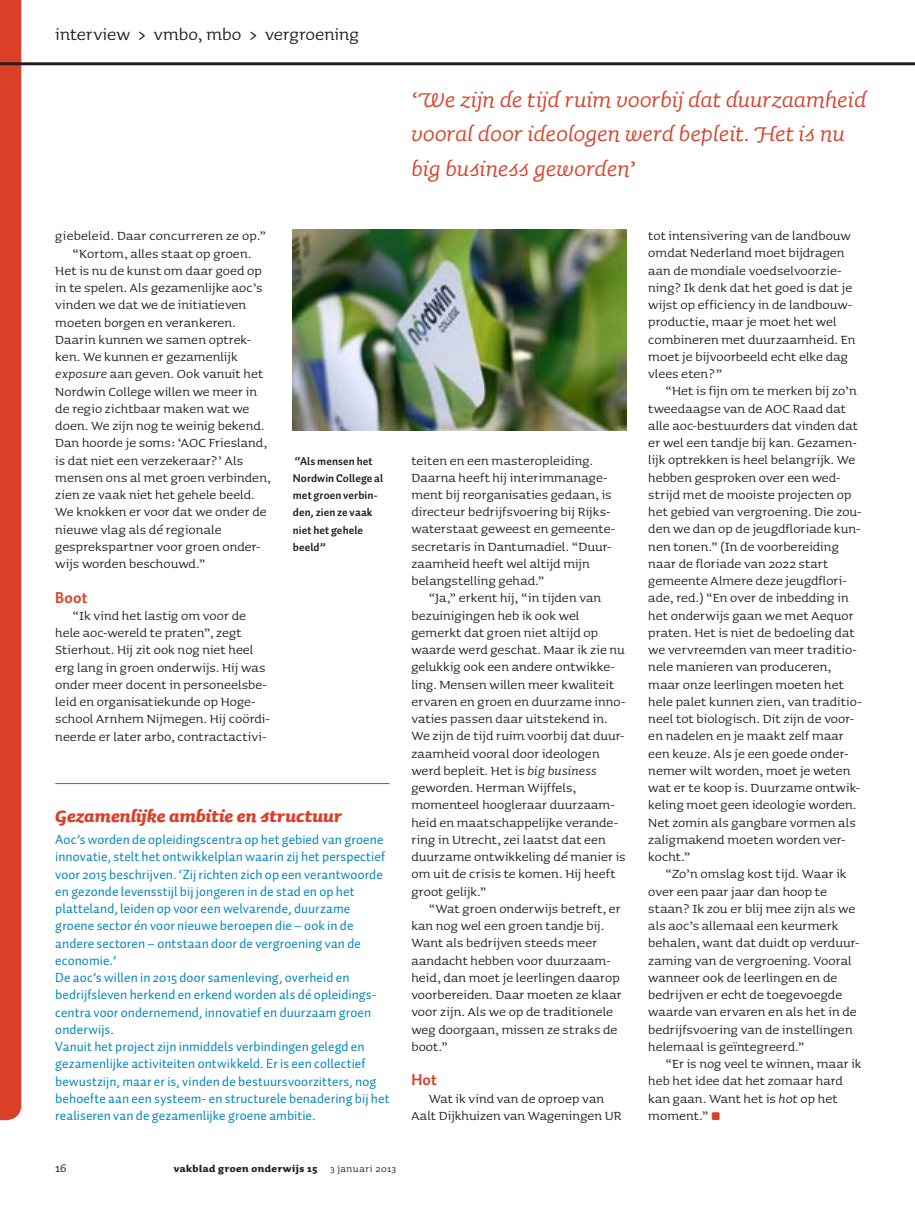
<style>
.page{position:relative;width:915px;height:1212px;background:#fff}
.page>*{position:absolute;margin:0;border:0;box-sizing:border-box;transform-origin:0 0}
.t1{font:27px/34.5px "Sauna Italic Swash";letter-spacing:-.005em;color:#db3f28}
.t2{font:21px "Sauna Bold Italic Swash";color:#db3f28}
.t3{font:21px "Sauna";color:#231f20}
.t4{font:15.75px/17.2px "Sauna";letter-spacing:.005em;color:#231f20}
.t5{font:700 15.75px "Auto 1";letter-spacing:.005em;color:#db3f28}
.t6{font:15px "Sauna";color:#231f20}
.t7{font:13.5px/17.2px "Auto 1";letter-spacing:.005em;color:#0086be}
.t8{font:700 12px "Sauna";letter-spacing:.04em;color:#231f20}
.t9{font:700 11.25px/17.2px "Auto 1";letter-spacing:.01em;color:#231f20}
.s1{font-style:italic}
.s2{font-weight:400}
.s3{font-family:"Distro II Bats";font-size:10.5px;color:#db3f28}
</style>
<div class="page">
<img style="left:292px;top:230px;width:334px;height:200px">
<hr style="left:55px;top:783px;width:334px;height:1px;background:#0086be">
<div style="left:0;top:0;width:21px;height:1120px;background:#db3f28"></div>
<hr style="left:0;top:62px;width:914px;height:3px;background:#231f20">
<h2 class="t3" style="left:55px;top:23px;width:305px">interview &gt; vmbo, mbo &gt; vergroening</h2>
<h1 class="t1" style="left:411px;top:82px;width:456px">‘We zijn de tijd ruim voorbij dat duurzaamheid vooral door ideologen werd bepleit. Het is nu big business geworden’</h1>
<p class="t4" style="left:55px;top:227px;width:212px">giebeleid. Daar concurreren ze op.”</p>
<p class="t4" style="left:73px;top:245px;width:180px">“Kortom, alles staat op groen.</p>
<p class="t4" style="left:55px;top:262px;width:208px">Het is nu de kunst om daar goed op</p>
<p class="t4" style="left:55px;top:279px;width:208px">in te spelen. Als gezamenlijke aoc’s</p>
<p class="t4" style="left:55px;top:296px;width:192px">vinden we dat we de initiatieven</p>
<p class="t4" style="left:55px;top:314px;width:182px">moeten borgen en verankeren.</p>
<p class="t4" style="left:55px;top:331px;width:197px">Daarin kunnen we samen optrek-</p>
<p class="t4" style="left:55px;top:348px;width:184px">ken. We kunnen er gezamenlijk</p>
<p class="t4" style="left:55px;top:365px;width:209px"><span class="s1">exposure</span> aan geven. Ook vanuit het</p>
<p class="t4" style="left:55px;top:383px;width:203px">Nordwin College willen we meer in</p>
<p class="t4" style="left:55px;top:400px;width:195px">de regio zichtbaar maken wat we</p>
<p class="t4" style="left:55px;top:417px;width:210px">doen. We zijn nog te weinig bekend.</p>
<p class="t4" style="left:55px;top:434px;width:213px">Dan hoorde je soms: ‘AOC Friesland,</p>
<p class="t4" style="left:55px;top:452px;width:189px">is dat niet een verzekeraar?’ Als</p>
<p class="t4" style="left:55px;top:469px;width:217px">mensen ons al met groen verbinden,</p>
<p class="t4" style="left:55px;top:486px;width:201px">zien ze vaak niet het gehele beeld.</p>
<p class="t4" style="left:55px;top:503px;width:213px">We knokken er voor dat we onder de</p>
<p class="t4" style="left:55px;top:521px;width:168px">nieuwe vlag als dé regionale</p>
<p class="t4" style="left:55px;top:538px;width:207px">gesprekspartner voor groen onder-</p>
<p class="t4" style="left:55px;top:555px;width:151px">wijs worden beschouwd.”</p>
<p class="t5" style="left:55px;top:587px;width:34px">Boot</p>
<p class="t4" style="left:55px;top:607px;width:216px;text-indent:17px">“Ik vind het lastig om voor de hele aoc-wereld te praten”, zegt Stierhout. Hij zit ook nog niet heel erg lang in groen onderwijs. Hij was onder meer docent in personeelsbe&shy;leid en organisatiekunde op Hoge&shy;school Arnhem Nijmegen. Hij coördi&shy;neerde er later arbo, contractactivi-</p>
<p class="t9" style="left:293px;top:452px;width:92px">“Als mensen het<br>Nordwin College al met groen verbin&shy;den, zien ze vaak niet het gehele beeld”</p>
<h2 class="t2" style="left:55px;top:805px;width:288px">Gezamenlijke ambitie en structuur</h2>
<p class="t7" style="left:55px;top:831px;width:335px">Aoc’s worden de opleidingscentra op het gebied van groene innovatie, stelt het ontwikkelplan waarin zij het perspectief voor 2015 beschrijven. ‘Zij richten zich op een verantwoorde en gezonde levensstijl bij jongeren in de stad en op het platteland, leiden op voor een welvarende, duurzame groene sector én voor nieuwe beroepen die – ook in de andere sectoren – ontstaan door de vergroening van de economie.’<br>De aoc’s willen in 2015 door samenleving, overheid en bedrijfsleven herkend en erkend worden als dé opleidings&shy;centra voor ondernemend, innovatief en duurzaam groen onderwijs.<br>Vanuit het project zijn inmiddels verbindingen gelegd en gezamenlijke activiteiten ontwikkeld. Er is een collectief bewustzijn, maar er is, vinden de bestuursvoorzitters, nog behoefte aan een systeem- en structurele benadering bij het realiseren van de gezamenlijke groene ambitie.</p>
<p class="t4" style="left:411px;top:452px;width:205px">teiten en een masteropleiding.<br>Daarna heeft hij interimmanage&shy;ment bij reorganisaties gedaan, is directeur bedrijfsvoering bij Rijks&shy;waterstaat geweest en gemeente&shy;secretaris in Dantumadiel. “Duur&shy;zaamheid heeft wel altijd mijn belangstelling gehad.”</p>
<p class="t4" style="left:411px;top:590px;width:216px;text-indent:17px">“Ja,” erkent hij, “in tijden van bezuinigingen heb ik ook wel gemerkt dat groen niet altijd op waarde werd geschat. Maar ik zie nu gelukkig ook een andere ontwikke&shy;ling. Mensen willen meer kwaliteit ervaren en groen en duurzame inno&shy;vaties passen daar uitstekend in.<br>We zijn de tijd ruim voorbij dat duur&shy;zaamheid vooral door ideologen werd bepleit. Het is <span class="s1">big business </span>geworden. Herman Wijffels, momenteel hoogleraar duurzaam&shy;heid en maatschappelijke verande&shy;ring in Utrecht, zei laatst dat een duurzame ontwikkeling dé manier is om uit de crisis te komen. Hij heeft groot gelijk.”</p>
<p class="t4" style="left:411px;top:900px;width:212px;text-indent:17px">“Wat groen onderwijs betreft, er kan nog wel een groen tandje bij.<br>Want als bedrijven steeds meer aandacht hebben voor duurzaam&shy;heid, dan moet je leerlingen daarop voorbereiden. Daar moeten ze klaar voor zijn. Als we op de traditionele weg doorgaan, missen ze straks de boot.”</p>
<p class="t5" style="left:411px;top:1070px;width:27px">Hot</p>
<p class="t4" style="left:411px;top:1090px;width:211px;text-align:center">Wat ik vind van de oproep van<br>Aalt Dijkhuizen van Wageningen UR</p>
<p class="t6" style="left:55px;top:1160px;width:13px">16</p>
<p class="t8" style="left:174px;top:1162px;width:223px">vakblad groen onderwijs 15 <span class="s2">3 januari 2013</span></p>
<p class="t4" style="left:648px;top:227px;width:208px">tot intensivering van de landbouw omdat Nederland moet bijdragen aan de mondiale voedselvoorzie&shy;ning? Ik denk dat het goed is dat je wijst op efficiency in de landbouw&shy;productie, maar je moet het wel combineren met duurzaamheid. En moet je bijvoorbeeld echt elke dag vlees eten?”</p>
<p class="t4" style="left:648px;top:382px;width:215px;text-indent:17px">“Het is fijn om te merken bij zo’n tweedaagse van de AOC Raad dat alle aoc-bestuurders dat vinden dat er wel een tandje bij kan. Gezamen&shy;lijk optrekken is heel belangrijk. We hebben gesproken over een wed&shy;strijd met de mooiste projecten op het gebied van vergroening. Die zou&shy;den we dan op de jeugdfloriade kun&shy;nen tonen.” (In de voorbereiding naar de floriade van 2022 start gemeente Almere deze jeugdflori&shy;ade, red.) “En over de inbedding in het onderwijs gaan we met Aequor praten. Het is niet de bedoeling dat we vervreemden van meer traditio&shy;nele manieren van produceren, maar onze leerlingen moeten het hele palet kunnen zien, van traditio&shy;neel tot biologisch. Dit zijn de voor&shy;en nadelen en je maakt zelf maar een keuze. Als je een goede onder&shy;nemer wilt worden, moet je weten wat er te koop is. Duurzame ontwik&shy;keling moet geen ideologie worden.<br>Net zomin als gangbare vormen als zaligmakend moeten worden ver&shy;kocht.”</p>
<p class="t4" style="left:648px;top:865px;width:212px;text-indent:17px">“Zo’n omslag kost tijd. Waar ik over een paar jaar dan hoop te staan? Ik zou er blij mee zijn als we als aoc’s allemaal een keurmerk behalen, want dat duidt op verduur&shy;zaming van de vergroening. Vooral wanneer ook de leerlingen en de bedrijven er echt de toegevoegde waarde van ervaren en als het in de bedrijfsvoering van de instellingen helemaal is geïntegreerd.”</p>
<p class="t4" style="left:648px;top:1055px;width:215px;text-indent:17px">“Er is nog veel te winnen, maar ik heb het idee dat het zomaar hard kan gaan. Want het is <span class="s1">hot</span> op het moment.” <span class="s3">]</span></p>
</div>
